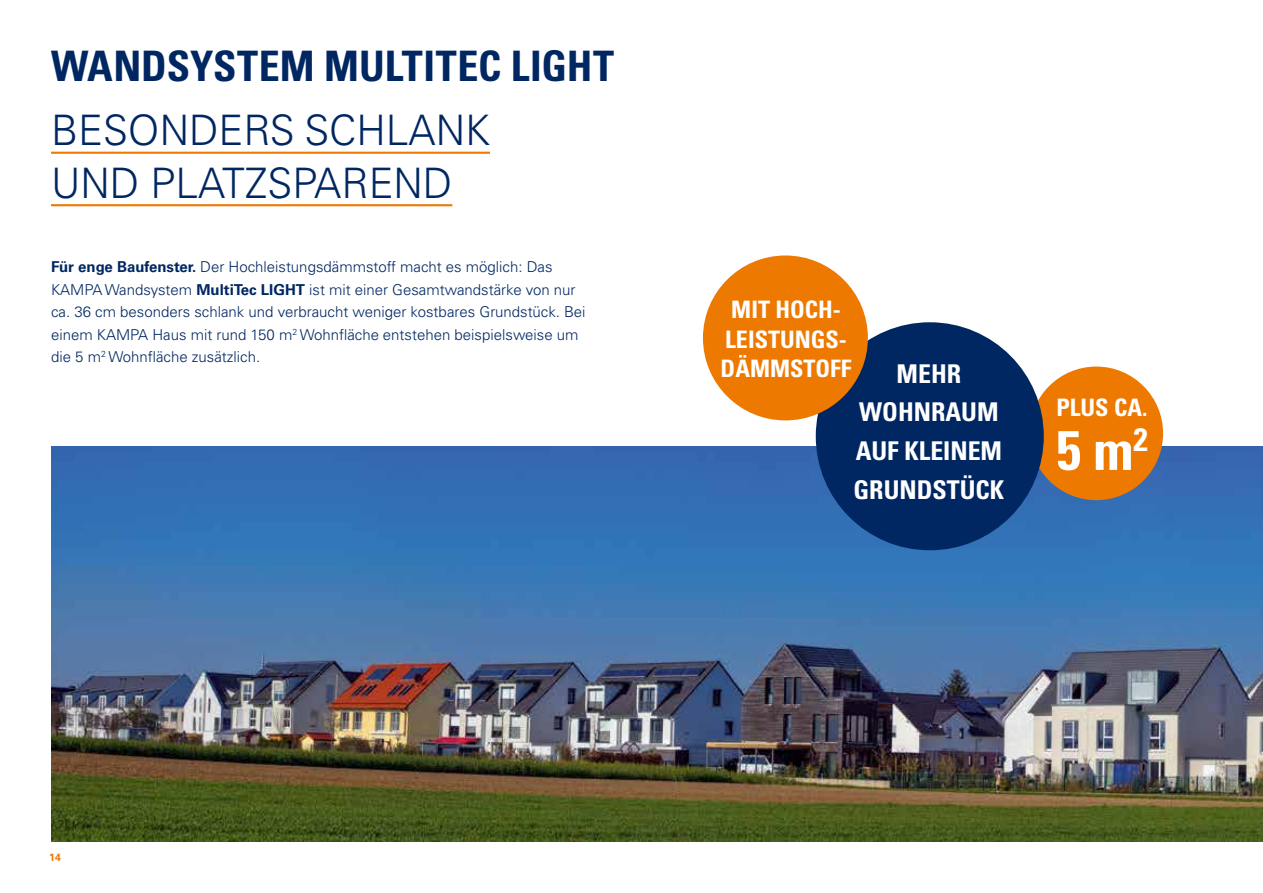
<style>
.page{position:relative;width:1263px;height:893px;background:#fff}
.page>*{position:absolute;margin:0;border:0;box-sizing:border-box;transform-origin:0 0}
.t1{font:700 condensed 55.5px "Univers LT";color:#fff}
.t2{font:300 42px/52.5px "Univers LT Pro 45";color:#002762}
.t3{font:700 condensed 42px "Univers LT Pro";color:#002762}
.t4{font:700 condensed 25.8px/38.7px "Univers LT";color:#fff;text-align:center}
.t5{font:700 condensed 24px/29.5px "Univers LT";color:#fff;text-align:center}
.t6{font:300 15px/22.5px "Univers LT Pro 45";color:#002762}
.t7{font:700 10.5px "Univers LT";color:#ee7900}
.s1{font-family:"Univers LT Pro 65";font-weight:700}
</style>
<div class="page">
<img style="left:51px;top:446px;width:1212px;height:396px">
<hr style="left:51px;top:152px;width:439px;height:2px;background:#ee7900">
<hr style="left:51px;top:204px;width:401px;height:2px;background:#ee7900">
<div style="left:1029px;top:367px;width:134px;height:133px;background:#ee7900;border-radius:50%"></div>
<div style="left:816px;top:322px;width:228px;height:228px;background:#002762;border-radius:50%"></div>
<div style="left:703px;top:255px;width:165px;height:165px;background:#ee7900;border-radius:50%"></div>
<h2 class="t3" style="left:51px;top:41px;width:565px">WANDSYSTEM MULTITEC LIGHT</h2>
<h2 class="t2" style="left:51px;top:103px;width:440px">BESONDERS SCHLANK<br>UND PLATZSPAREND</h2>
<p class="t6" style="left:51px;top:255px;width:536px"><span class="s1">Für enge Baufenster.</span> Der Hochleistungsdämmstoff macht es möglich: Das KAMPA Wandsystem <span class="s1">MultiTec LIGHT</span> ist mit einer Gesamtwandstärke von nur ca. 36 cm besonders schlank und verbraucht weniger kostbares Grundstück. Bei einem KAMPA Haus mit rund 150 m<sup>2</sup> Wohnfläche entstehen beispielsweise um die 5 m<sup>2</sup> Wohnfläche zusätzlich.</p>
<h3 class="t5" style="left:721px;top:295px;width:132px">MIT HOCH-<br>LEISTUNGS-<br>DÄMMSTOFF</h3>
<h3 class="t4" style="left:853px;top:354px;width:152px">MEHR<br>WOHNRAUM<br>AUF KLEINEM<br>GRUNDSTÜCK</h3>
<h3 class="t5" style="left:1056px;top:392px;width:92px">PLUS CA.</h3>
<h1 class="t1" style="left:1056px;top:416px;width:93px">5 m<sup>2</sup></h1>
<p class="t7" style="left:49px;top:851px;width:13px">14</p>
</div>
